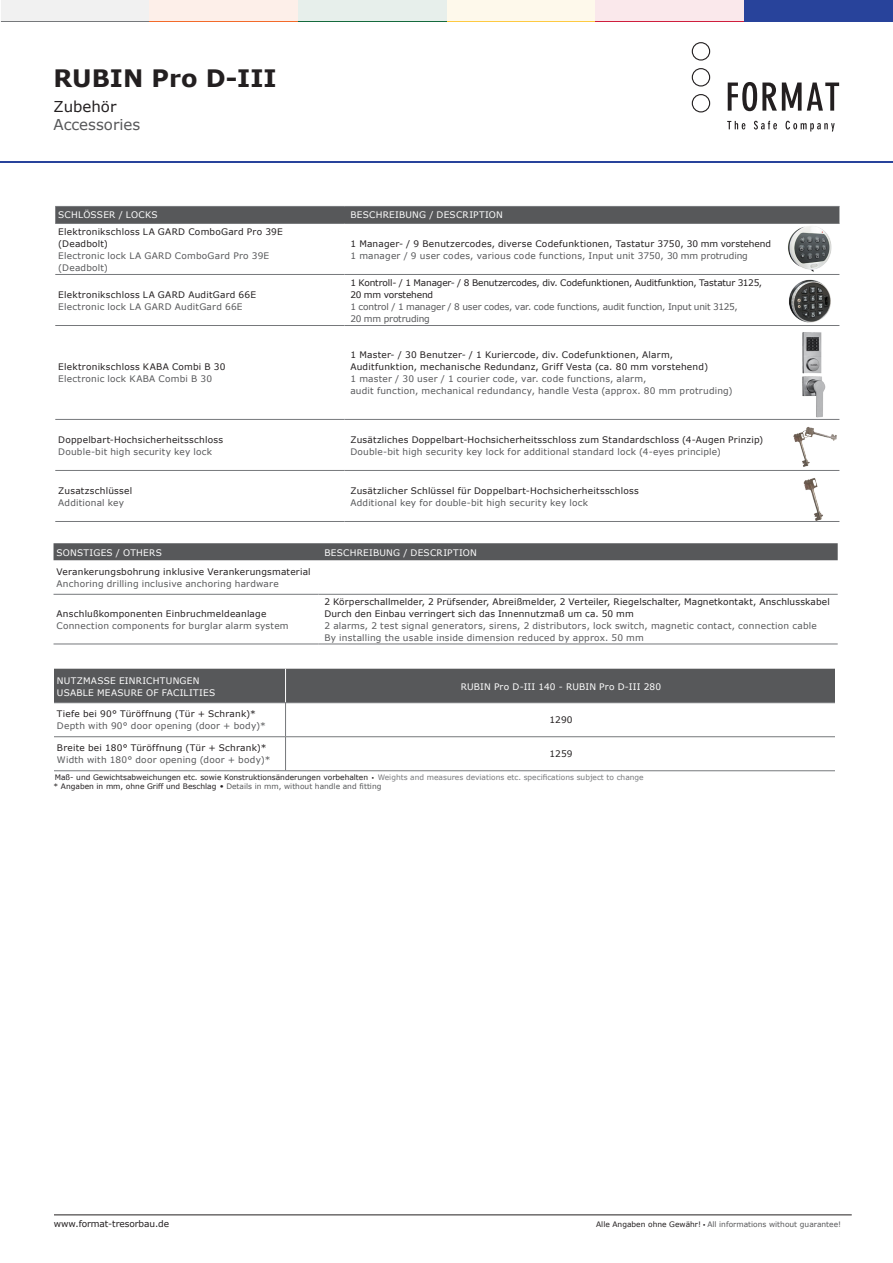
<style>
.page{position:relative;width:893px;height:1263px;background:#fff}
.page>*{position:absolute;margin:0;border:0;box-sizing:border-box;transform-origin:0 0}
.Datenblatt_Produkt_U{font:700 24px "Verdana";color:#231f20}
.Datenblatt_Produkt_U-2{font:15px "Verdana";color:#57585a}
.Datenblatt_Produkt_U-3{font:15px "Verdana";color:#231f20}
.t1{font:9px/12px "Verdana";letter-spacing:.02em;color:#231f20}
.t2{font:9px/12px "Verdana";letter-spacing:.02em;color:#57585a}
.t3{font:9px "Verdana";letter-spacing:.025em;color:#fff}
.t4{font:9px/12px "Verdana";letter-spacing:-.02em;color:#231f20}
.t5{font:9px/12px "Verdana";letter-spacing:-.02em;color:#57585a}
.t6{font:9px "Verdana";letter-spacing:-.01em;color:#231f20}
.Produktbezeichnung{font:7.5px "Verdana";color:#57585a}
.t7{font:7.5px "Verdana";color:#231f20}
.t8{font:7.5px "Verdana";color:#76787b}
.s1{color:#57585a}
.s2{color:#231f20}
</style>
<div class="page">
<hr style="left:54px;top:1214px;width:798px;height:1px;background:#231f20">
<div style="left:744px;top:0;width:149px;height:22px;background:#28439b"></div>
<svg style="left:728px;top:82px;width:111px;height:29px"></svg>
<svg style="left:692px;top:42px;width:18px;height:19px"></svg>
<svg style="left:692px;top:68px;width:18px;height:19px"></svg>
<svg style="left:692px;top:94px;width:18px;height:18px"></svg>
<svg style="left:727px;top:121px;width:18px;height:8px"></svg>
<svg style="left:754px;top:121px;width:23px;height:9px"></svg>
<svg style="left:785px;top:121px;width:50px;height:11px"></svg>
<hr style="left:0;top:162px;width:893px;height:1px;background:#28439b">
<svg style="left:1px;top:0;width:743px;height:21px"></svg>
<div style="left:55px;top:207px;width:784px;height:16px;background:#57585a"></div>
<hr style="left:55px;top:206px;width:289px;height:1px;background:#76787b">
<hr style="left:55px;top:223px;width:289px;height:1px;background:#76787b">
<hr style="left:55px;top:274px;width:289px;height:1px;background:#76787b">
<hr style="left:55px;top:325px;width:289px;height:1px;background:#76787b">
<hr style="left:55px;top:419px;width:289px;height:1px;background:#76787b">
<hr style="left:55px;top:470px;width:289px;height:1px;background:#76787b">
<hr style="left:55px;top:521px;width:289px;height:1px;background:#76787b">
<hr style="left:344px;top:206px;width:495px;height:1px;background:#76787b">
<hr style="left:344px;top:223px;width:495px;height:1px;background:#76787b">
<hr style="left:344px;top:274px;width:495px;height:1px;background:#76787b">
<hr style="left:344px;top:325px;width:495px;height:1px;background:#76787b">
<hr style="left:344px;top:419px;width:495px;height:1px;background:#76787b">
<hr style="left:344px;top:470px;width:495px;height:1px;background:#76787b">
<hr style="left:344px;top:521px;width:495px;height:1px;background:#76787b">
<div style="left:54px;top:669px;width:781px;height:33px;background:#57585a"></div>
<hr style="left:285px;top:669px;width:1px;height:33px;background:#fff">
<hr style="left:285px;top:702px;width:552px;height:1px;background:#76787b">
<hr style="left:285px;top:736px;width:552px;height:1px;background:#76787b">
<hr style="left:285px;top:770px;width:552px;height:1px;background:#76787b">
<hr style="left:54px;top:736px;width:231px;height:1px;background:#76787b">
<hr style="left:54px;top:702px;width:231px;height:1px;background:#76787b">
<hr style="left:54px;top:770px;width:231px;height:1px;background:#76787b">
<hr style="left:285px;top:703px;width:1px;height:33px;background:#76787b">
<hr style="left:285px;top:737px;width:1px;height:33px;background:#76787b">
<img style="left:789px;top:279px;width:42px;height:44px">
<img style="left:786px;top:222px;width:48px;height:50px">
<div style="left:54px;top:543px;width:784px;height:17px;background:#57585a"></div>
<hr style="left:54px;top:594px;width:264px;height:1px;background:#76787b">
<hr style="left:54px;top:644px;width:264px;height:1px;background:#76787b">
<hr style="left:318px;top:594px;width:520px;height:1px;background:#76787b">
<hr style="left:318px;top:644px;width:520px;height:1px;background:#76787b">
<img style="left:793px;top:426px;width:44px;height:38px">
<img style="left:803px;top:464px;width:37px;height:58px">
<img style="left:791px;top:332px;width:47px;height:87px">
<p class="Datenblatt_Produkt_U" style="left:53px;top:61px;width:225px">RUBIN Pro D-III</p>
<p class="Datenblatt_Produkt_U-3" style="left:53px;top:96px;width:65px">Zubehör</p>
<p class="Datenblatt_Produkt_U-2" style="left:53px;top:114px;width:88px">Accessories</p>
<p class="t3" style="left:58px;top:209px;width:101px">SCHLÖSSER / LOCKS</p>
<p class="t3" style="left:350px;top:209px;width:154px">BESCHREIBUNG / DESCRIPTION</p>
<p class="t1" style="left:58px;top:225px;width:226px">Elektronikschloss LA GARD ComboGard Pro 39E</p>
<p class="t1" style="left:58px;top:237px;width:51px">(Deadbolt)</p>
<p class="t2" style="left:58px;top:249px;width:213px">Electronic lock LA GARD ComboGard Pro 39E</p>
<p class="t2" style="left:58px;top:261px;width:51px">(Deadbolt)</p>
<p class="t1" style="left:350px;top:237px;width:422px">1 Manager- / 9 Benutzercodes, diverse Codefunktionen, Tastatur 3750, 30 mm vorstehend</p>
<p class="t2" style="left:350px;top:249px;width:399px">1 manager / 9 user codes, various code functions, Input unit 3750, 30 mm protruding</p>
<p class="t1" style="left:58px;top:288px;width:199px">Elektronikschloss LA GARD AuditGard 66E</p>
<p class="t2" style="left:58px;top:300px;width:186px">Electronic lock LA GARD AuditGard 66E</p>
<p class="t1" style="left:58px;top:361px;width:169px">Elektronikschloss KABA Combi B 30<br><span class="s1">Electronic lock KABA Combi B 30</span></p>
<p class="t1" style="left:58px;top:433px;width:166px">Doppelbart-Hochsicherheitsschloss</p>
<p class="t2" style="left:58px;top:445px;width:156px">Double-bit high security key lock</p>
<p class="t1" style="left:58px;top:484px;width:76px">Zusatzschlüssel</p>
<p class="t2" style="left:58px;top:496px;width:67px">Additional key</p>
<p class="t4" style="left:350px;top:276px;width:413px">1 Kontroll- / 1 Manager- / 8 Benutzercodes, div. Codefunktionen, Auditfunktion, Tastatur 3125,<br>20 mm vorstehend</p>
<p class="t5" style="left:350px;top:300px;width:389px">1 control / 1 manager / 8 user codes, var. code functions, audit function, Input unit 3125,<br>20 mm protruding</p>
<p class="t1" style="left:350px;top:349px;width:359px">1 Master- / 30 Benutzer- / 1 Kuriercode, div. Codefunktionen, Alarm,<br>Auditfunktion, mechanische Redundanz, Griff Vesta (ca. 80 mm vorstehend)</p>
<p class="t2" style="left:350px;top:373px;width:384px">1 master / 30 user / 1 courier code, var. code functions, alarm,<br>audit function, mechanical redundancy, handle Vesta (approx. 80 mm protruding)</p>
<p class="t1" style="left:350px;top:433px;width:414px">Zusätzliches Doppelbart-Hochsicherheitsschloss zum Standardschloss (4-Augen Prinzip)</p>
<p class="t2" style="left:350px;top:445px;width:372px">Double-bit high security key lock for additional standard lock (4-eyes principle)</p>
<p class="t1" style="left:350px;top:484px;width:290px">Zusätzlicher Schlüssel für Doppelbart-Hochsicherheitsschloss</p>
<p class="t2" style="left:350px;top:496px;width:239px">Additional key for double-bit high security key lock</p>
<p class="t3" style="left:56px;top:546px;width:107px">SONSTIGES / OTHERS</p>
<p class="t3" style="left:324px;top:546px;width:154px">BESCHREIBUNG / DESCRIPTION</p>
<p class="t1" style="left:56px;top:565px;width:256px">Verankerungsbohrung inklusive Verankerungsmaterial</p>
<p class="t2" style="left:56px;top:577px;width:224px">Anchoring drilling inclusive anchoring hardware</p>
<p class="t1" style="left:56px;top:607px;width:211px">Anschlußkomponenten Einbruchmeldeanlage</p>
<p class="t2" style="left:56px;top:619px;width:234px">Connection components for burglar alarm system</p>
<p class="t1" style="left:324px;top:595px;width:507px">2 Körperschallmelder, 2 Prüfsender, Abreißmelder, 2 Verteiler, Riegelschalter, Magnetkontakt, Anschlusskabel<br>Durch den Einbau verringert sich das Innennutzmaß um ca. 50 mm</p>
<p class="t2" style="left:324px;top:619px;width:494px">2 alarms, 2 test signal generators, sirens, 2 distributors, lock switch, magnetic contact, connection cable</p>
<p class="t2" style="left:324px;top:631px;width:321px">By installing the usable inside dimension reduced by approx. 50 mm</p>
<p class="t3" style="left:57px;top:674px;width:144px">NUTZMASSE EINRICHTUNGEN</p>
<p class="t3" style="left:57px;top:686px;width:160px">USABLE MEASURE OF FACILITIES</p>
<p class="t1" style="left:57px;top:708px;width:200px">Tiefe bei 90° Türöffnung (Tür + Schrank)*</p>
<p class="t2" style="left:57px;top:720px;width:210px">Depth with 90° door opening (door + body)*</p>
<p class="t1" style="left:57px;top:742px;width:211px">Breite bei 180° Türöffnung (Tür + Schrank)*</p>
<p class="t2" style="left:57px;top:754px;width:215px">Width with 180° door opening (door + body)*</p>
<p class="t3" style="left:461px;top:680px;width:202px">RUBIN Pro D-III 140 - RUBIN Pro D-III 280</p>
<p class="t1" style="left:549px;top:714px;width:25px">1290</p>
<p class="t1" style="left:550px;top:748px;width:24px">1259</p>
<p class="t7" style="left:55px;top:772px;width:315px">Maß- und Gewichtsabweichungen etc. sowie Konstruktionsänderungen vorbehalten</p>
<p class="t8" style="left:372px;top:772px;width:273px"><sup>●</sup> Weights and measures deviations etc. specifications subject to change</p>
<p class="Produktbezeichnung" style="left:54px;top:781px;width:329px"><span class="s2">* Angaben in mm, ohne Griff und Beschlag</span> <sup>●</sup> Details in mm, without handle and fitting</p>
<p class="t6" style="left:54px;top:1218px;width:117px">www.format-tresorbau.de</p>
<p class="Produktbezeichnung" style="left:596px;top:1219px;width:246px"><span class="s2">Alle Angaben ohne Gewähr!</span> <sup>●</sup> All informations without guarantee!</p>
</div>
